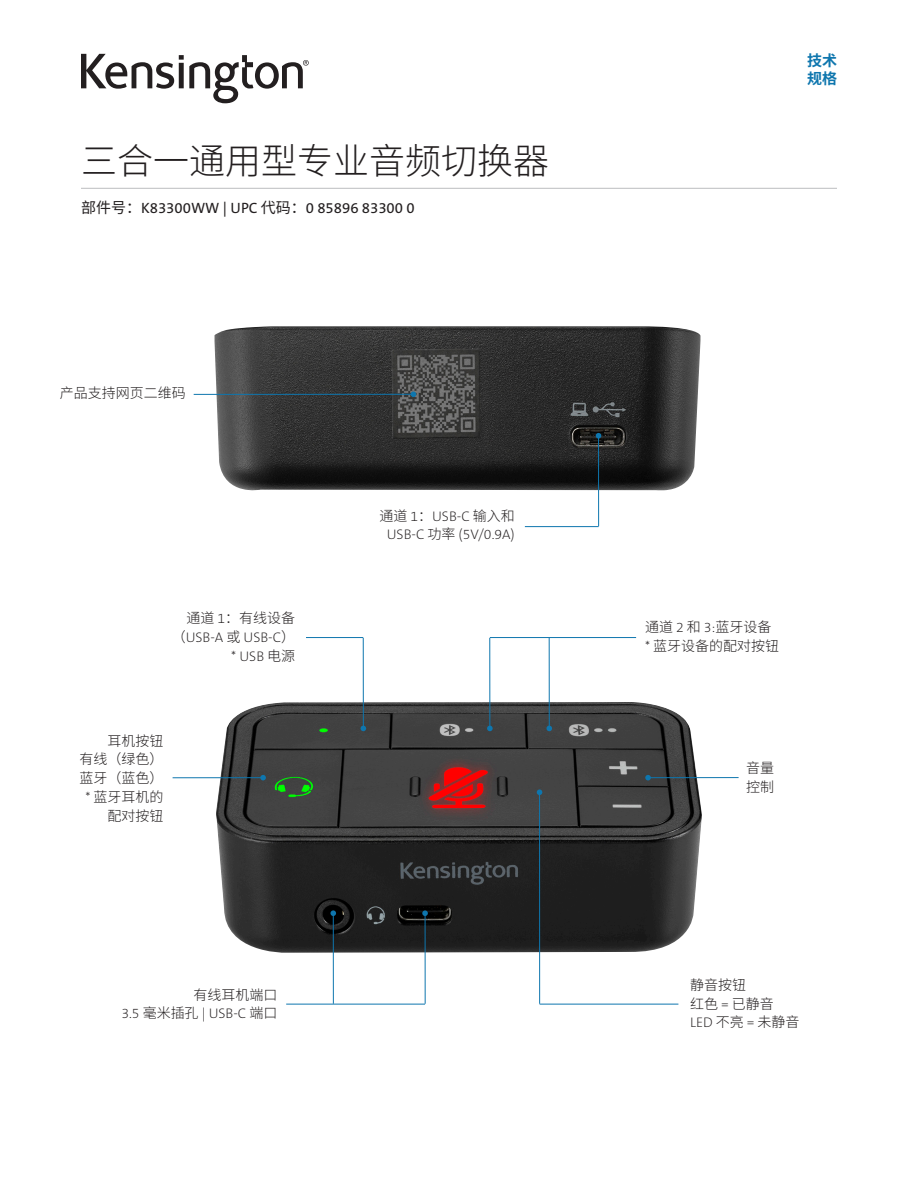
<style>
.page{position:relative;width:918px;height:1188px;background:#fff}
.page>*{position:absolute;margin:0;border:0;box-sizing:border-box;transform-origin:0 0}
.t1{font:300 36px "Noto Sans CJ Ksc";color:#231f20}
.t2{font:15px "The Sans KENSINGTON5 Rg";color:#231f20}
.t3{font:700 15px/18px "Noto Sans CJ Ksc";color:#0e76ae}
.t4{font:300 13.95px/18.8px "Noto Sans CJ Ksc";color:#231f20}
.t5{font:13.95px/18.8px "The Sans KENSINGTON2 XL";color:#231f20;text-align:right}
.s1{font-family:"Noto Sans CJ Ksc"}
.s2{font-family:"The Sans KENSINGTON2 XL";font-weight:400}
.s3{font-family:"Noto Sans CJ Ksc";font-weight:300}
</style>
<div class="page">
<hr style="left:81px;top:188px;width:756px;height:1px;background:#bcbdc0">
<img style="left:216px;top:702px;width:486px;height:251px">
<img style="left:214px;top:326px;width:486px;height:166px">
<hr style="left:598px;top:436px;width:1px;height:90px;background:#0e76ae">
<svg style="left:596px;top:433px;width:5px;height:6px"></svg>
<hr style="left:363px;top:638px;width:1px;height:90px;background:#0e76ae">
<svg style="left:361px;top:726px;width:5px;height:5px"></svg>
<hr style="left:648px;top:777px;width:91px;height:1px;background:#0e76ae">
<svg style="left:645px;top:775px;width:6px;height:5px"></svg>
<hr style="left:173px;top:777px;width:90px;height:1px;background:#0e76ae">
<svg style="left:260px;top:775px;width:6px;height:5px"></svg>
<hr style="left:194px;top:394px;width:219px;height:1px;background:#0e76ae">
<svg style="left:411px;top:391px;width:5px;height:6px"></svg>
<hr style="left:425px;top:913px;width:1px;height:91px;background:#0e76ae">
<svg style="left:422px;top:910px;width:6px;height:6px"></svg>
<hr style="left:489px;top:638px;width:1px;height:90px;background:#0e76ae">
<svg style="left:487px;top:726px;width:6px;height:5px"></svg>
<hr style="left:539px;top:792px;width:1px;height:212px;background:#0e76ae">
<svg style="left:537px;top:789px;width:5px;height:6px"></svg>
<hr style="left:333px;top:913px;width:1px;height:91px;background:#0e76ae">
<svg style="left:330px;top:910px;width:6px;height:6px"></svg>
<hr style="left:549px;top:638px;width:1px;height:90px;background:#0e76ae">
<svg style="left:546px;top:726px;width:6px;height:5px"></svg>
<hr style="left:525px;top:526px;width:74px;height:1px;background:#0e76ae">
<hr style="left:306px;top:637px;width:57px;height:1px;background:#0e76ae">
<hr style="left:286px;top:1004px;width:139px;height:1px;background:#0e76ae">
<hr style="left:490px;top:637px;width:146px;height:1px;background:#0e76ae">
<hr style="left:540px;top:1004px;width:138px;height:1px;background:#0e76ae">
<svg style="left:81px;top:54px;width:228px;height:49px"></svg>
<h1 class="t1" style="left:81px;top:141px;width:469px">三合一通用型专业音频切换器</h1>
<p class="t2" style="left:81px;top:200px;width:335px"><span class="s1">部件号：</span>K83300WW | UPC <span class="s1">代码：</span>0 85896 83300 0</p>
<p class="t4" style="left:60px;top:383px;width:127px">产品支持网页二维码</p>
<p class="t4" style="left:187px;top:609px;width:110px">通道 <span class="s2">1</span>：有线设备</p>
<p class="t5" style="left:172px;top:628px;width:125px"><span class="s3">（</span>USB-A <span class="s3">或</span> USB-C<span class="s3">）</span>* USB <span class="s3">电源</span></p>
<p class="t4" style="left:80px;top:732px;width:85px;text-align:right">耳机按钮<br>有线（绿色）蓝牙（蓝色）<span class="s2">*</span> 蓝牙耳机的配对按钮</p>
<p class="t4" style="left:193px;top:986px;width:85px">有线耳机端口</p>
<p class="t5" style="left:121px;top:1005px;width:157px">3.5 <span class="s3">毫米插孔</span> | USB-C <span class="s3">端口</span></p>
<p class="t4" style="left:379px;top:507px;width:137px">通道 <span class="s2">1</span>：<span class="s2">USB-C</span> 输入和</p>
<p class="t5" style="left:387px;top:525px;width:130px">USB-C <span class="s3">功率</span> (5V/0.9A)</p>
<p class="t3" style="left:807px;top:52px;width:31px">技术规格</p>
<p class="t4" style="left:645px;top:618px;width:135px">通道 <span class="s2">2</span> 和 <span class="s2">3:</span>蓝牙设备<span class="s2">*</span> 蓝牙设备的配对按钮</p>
<p class="t4" style="left:746px;top:759px;width:29px">音量控制</p>
<p class="t4" style="left:690px;top:976px;width:111px">静音按钮<br>红色 <span class="s2">=</span> 已静音<br><span class="s2">LED</span> 不亮 <span class="s2">=</span> 未静音</p>
</div>
